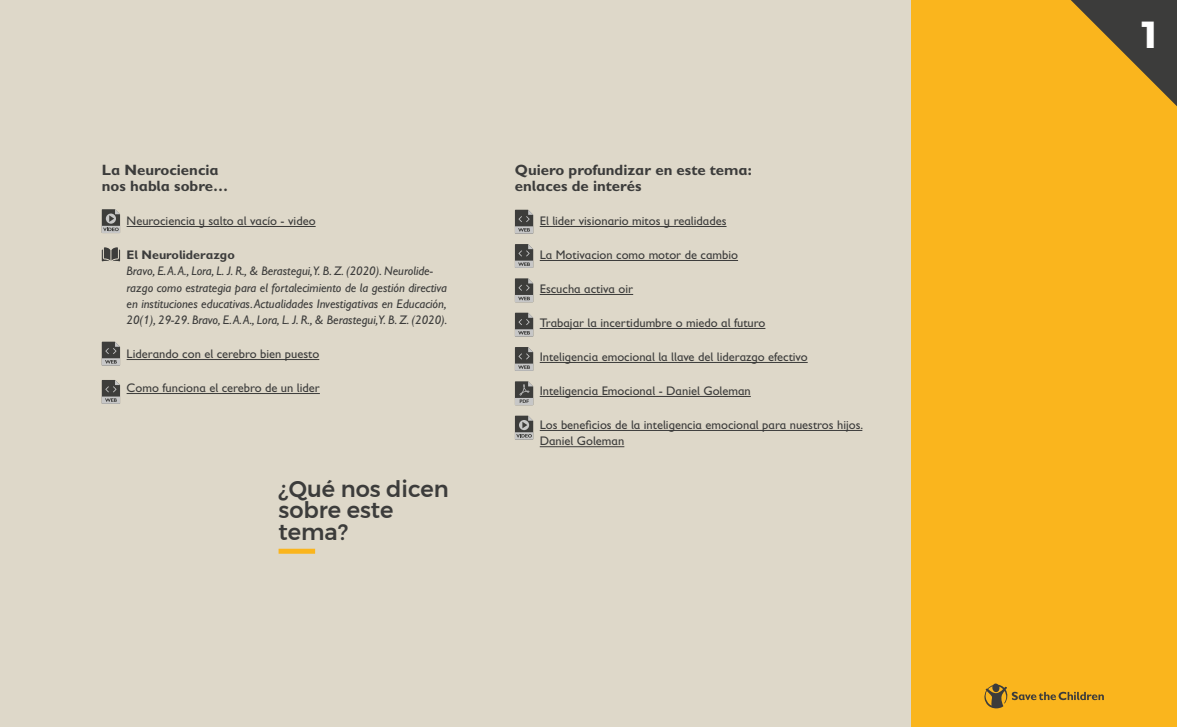
<style>
.page{position:relative;width:1177px;height:727px;background:#fff}
.page>*{position:absolute;margin:0;border:0;box-sizing:border-box;transform-origin:0 0}
.t1{font:700 37.5px "Montserrat";color:#fff}
.t2{font:500 22.5px/21.2px "Montserrat";color:#3c3c3b}
.t3{font:700 15px/16.2px "Gill Sans Infant Std";color:#3c3c3b}
.t4{font:12.5px/16.2px "Gill Sans Infant Std";color:#3c3c3b}
.t5{font:italic 12.5px/16.2px "Gill Sans Infant Std";color:#3c3c3b}
.t6{font:700 12.5px "Gill Sans Infant Std";color:#3c3c3b}
</style>
<div class="page">
<div style="left:0;top:0;width:1176px;height:726px;background:#ded8c9"></div>
<div style="left:911px;top:0;width:265px;height:726px;background:#fab51d"></div>
<hr style="left:127px;top:226px;width:188px;height:1px;background:#3c3c3b">
<hr style="left:127px;top:359px;width:192px;height:1px;background:#3c3c3b">
<hr style="left:127px;top:393px;width:193px;height:1px;background:#3c3c3b">
<svg style="left:984px;top:683px;width:119px;height:25px"></svg>
<div style="left:278px;top:548px;width:37px;height:5px;background:#fab51d"></div>
<hr style="left:539px;top:226px;width:187px;height:1px;background:#3c3c3b">
<hr style="left:539px;top:260px;width:199px;height:1px;background:#3c3c3b">
<hr style="left:539px;top:294px;width:94px;height:1px;background:#3c3c3b">
<hr style="left:539px;top:328px;width:226px;height:1px;background:#3c3c3b">
<hr style="left:539px;top:362px;width:268px;height:1px;background:#3c3c3b">
<hr style="left:539px;top:396px;width:211px;height:1px;background:#3c3c3b">
<hr style="left:539px;top:430px;width:323px;height:1px;background:#3c3c3b">
<hr style="left:539px;top:446px;width:85px;height:1px;background:#3c3c3b">
<svg style="left:1071px;top:0;width:105px;height:105px"></svg>
<svg style="left:102px;top:341px;width:18px;height:24px"></svg>
<svg style="left:515px;top:210px;width:18px;height:23px"></svg>
<svg style="left:515px;top:244px;width:18px;height:24px"></svg>
<svg style="left:515px;top:278px;width:18px;height:24px"></svg>
<svg style="left:515px;top:312px;width:18px;height:24px"></svg>
<svg style="left:515px;top:347px;width:18px;height:24px"></svg>
<svg style="left:102px;top:380px;width:18px;height:23px"></svg>
<svg style="left:515px;top:381px;width:18px;height:24px"></svg>
<svg style="left:102px;top:209px;width:18px;height:24px"></svg>
<svg style="left:515px;top:415px;width:18px;height:24px"></svg>
<svg style="left:102px;top:247px;width:18px;height:14px"></svg>
<p class="t3" style="left:102px;top:161px;width:128px">La Neurociencia nos habla sobre…</p>
<p class="t4" style="left:127px;top:213px;width:190px">Neurociencia y salto al vacío - video</p>
<p class="t6" style="left:127px;top:247px;width:110px">El Neuroliderazgo</p>
<p class="t5" style="left:127px;top:263px;width:322px">Bravo, E. A. A., Lora, L. J. R., &amp; Berastegui,Y. B. Z. (2020). Neurolide&shy;razgo como estrategia para el fortalecimiento de la gestión directiva en instituciones educativas. Actualidades Investigativas en Educación, 20(1), 29-29. Bravo, E. A. A., Lora, L. J. R., &amp; Berastegui,Y. B. Z. (2020).</p>
<p class="t4" style="left:127px;top:346px;width:194px">Liderando con el cerebro bien puesto</p>
<p class="t4" style="left:127px;top:380px;width:195px">Como funciona el cerebro de un lider</p>
<h2 class="t2" style="left:278px;top:478px;width:172px">¿Qué nos dicen sobre este tema?</h2>
<p class="t3" style="left:515px;top:161px;width:238px">Quiero profundizar en este tema: enlaces de interés</p>
<p class="t4" style="left:539px;top:213px;width:188px">El lider visionario mitos y realidades</p>
<p class="t4" style="left:539px;top:247px;width:200px">La Motivacion como motor de cambio</p>
<p class="t4" style="left:539px;top:281px;width:95px">Escucha activa oir</p>
<p class="t4" style="left:539px;top:315px;width:227px">Trabajar la incertidumbre o miedo al futuro</p>
<p class="t4" style="left:539px;top:349px;width:269px">Inteligencia emocional la llave del liderazgo efectivo</p>
<p class="t4" style="left:539px;top:382px;width:213px">Inteligencia Emocional - Daniel Goleman</p>
<p class="t4" style="left:539px;top:416px;width:325px">Los beneficios de la inteligencia emocional para nuestros hijos.<br>Daniel Goleman</p>
<h1 class="t1" style="left:1142px;top:5px;width:17px">1</h1>
</div>
